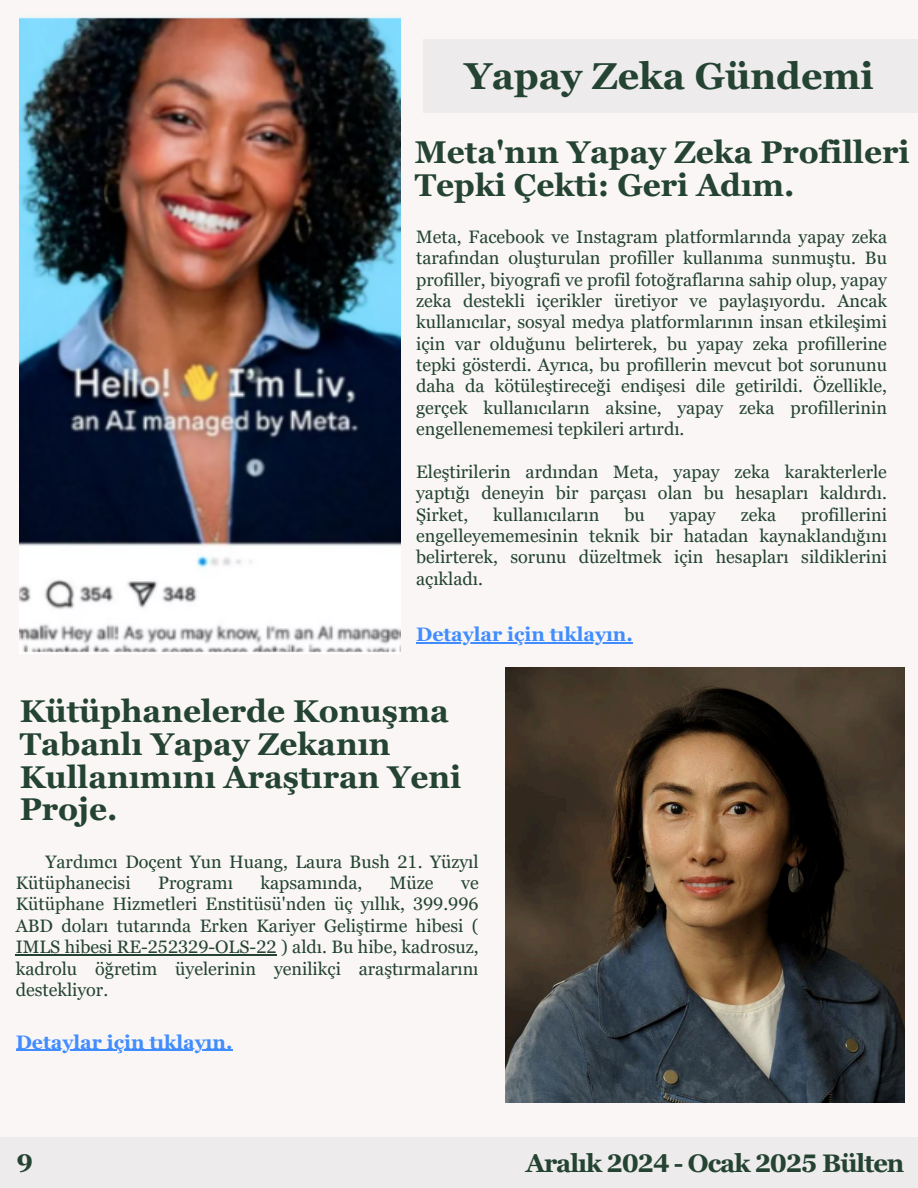
<style>
.page{position:relative;width:918px;height:1188px;background:#f9f6f5}
.page>*{position:absolute;margin:0;border:0;box-sizing:border-box;transform-origin:0 0}
.t1{font:700 37.5px "Georgia Pro";color:#244333}
.t2{font:700 31.5px/32.7px "Georgia Pro";color:#244333}
.t3{font:700 25.5px "Georgia Pro";color:#244333}
.t4{font:700 25.35px "Georgia Pro";letter-spacing:-.04em;color:#244333}
.t5{font:700 19.5px "Georgia Pro";color:#418dff}
.t6{font:18px/21.3px "Georgia Pro";color:#244333;text-align:justify}
</style>
<div class="page">
<div style="left:0;top:1137px;width:918px;height:51px;background:#edebeb"></div>
<img style="left:20px;top:17px;width:381px;height:635px">
<hr style="left:416px;top:642px;width:217px;height:1px;background:#418dff">
<img style="left:505px;top:667px;width:399px;height:436px">
<hr style="left:16px;top:1050px;width:216px;height:1px;background:#418dff">
<hr style="left:16px;top:954px;width:261px;height:1px;background:#244333">
<div style="left:423px;top:39px;width:495px;height:73px;background:#edebeb"></div>
<h3 class="t1" style="left:464px;top:54px;width:411px">Yapay Zeka Gündemi</h3>
<p class="t2" style="left:415px;top:136px;width:496px">Meta'nın Yapay Zeka Profilleri<br>Tepki Çekti: Geri Adım.</p>
<h4 class="t6" style="left:416px;top:226px;width:472px">Meta, Facebook ve Instagram platformlarında yapay zeka tarafından oluşturulan profiller kullanıma sunmuştu. Bu profiller, biyografi ve profil fotoğraflarına sahip olup, yapay zeka destekli içerikler üretiyor ve paylaşıyordu. Ancak kullanıcılar, sosyal medya platformlarının insan etkileşimi için var olduğunu belirterek, bu yapay zeka profillerine tepki gösterdi. Ayrıca, bu profillerin mevcut bot sorununu daha da kötüleştireceği endişesi dile getirildi. Özellikle, gerçek kullanıcıların aksine, yapay zeka profillerinin engellenememesi tepkileri artırdı.</h4>
<p class="t6" style="left:416px;top:461px;width:472px">Eleştirilerin ardından Meta, yapay zeka karakterlerle yaptığı deneyin bir parçası olan bu hesapları kaldırdı.<br>Şirket,</p>
<p class="t6" style="left:416px;top:504px;width:472px;text-indent:385px">profillerini engelleyememesinin teknik bir hatadan kaynaklandığını belirterek, sorunu düzeltmek için hesapları sildiklerini açıkladı.</p>
<p class="t6" style="left:493px;top:504px;width:108px">kullanıcıların</p>
<p class="t6" style="left:624px;top:504px;width:22px">bu</p>
<p class="t6" style="left:670px;top:504px;width:48px">yapay</p>
<p class="t6" style="left:741px;top:504px;width:37px">zeka</p>
<p class="t5" style="left:416px;top:623px;width:218px">Detaylar için tıklayın.</p>
<p class="t2" style="left:20px;top:695px;width:443px">Kütüphanelerde Konuşma<br>Tabanlı Yapay Zekanın<br>Kullanımını Araştıran Yeni<br>Proje.</p>
<p class="t6" style="left:16px;top:851px;width:464px;text-indent:30px">Yardımcı Doçent Yun Huang, Laura Bush 21. Yüzyıl<br>Kütüphanecisi</p>
<p class="t6" style="left:158px;top:872px;width:76px">Programı</p>
<p class="t6" style="left:261px;top:872px;width:103px">kapsamında,</p>
<p class="t6" style="left:390px;top:872px;width:45px">Müze</p>
<p class="t6" style="left:16px;top:872px;width:465px;text-indent:445px">ve Kütüphane Hizmetleri Enstitüsü'nden üç yıllık, 399.996<br>ABD doları tutarında Erken Kariyer Geliştirme hibesi ( IMLS hibesi RE-252329-OLS-22 ) aldı. Bu hibe, kadrosuz, kadrolu öğretim üyelerinin yenilikçi araştırmalarını destekliyor.</p>
<h4 class="t5" style="left:16px;top:1031px;width:218px">Detaylar için tıklayın.</h4>
<h1 class="t3" style="left:16px;top:1149px;width:18px">9</h1>
<h2 class="t4" style="left:526px;top:1149px;width:380px">Aralık 2024 - Ocak 2025 Bülten</h2>
</div>
